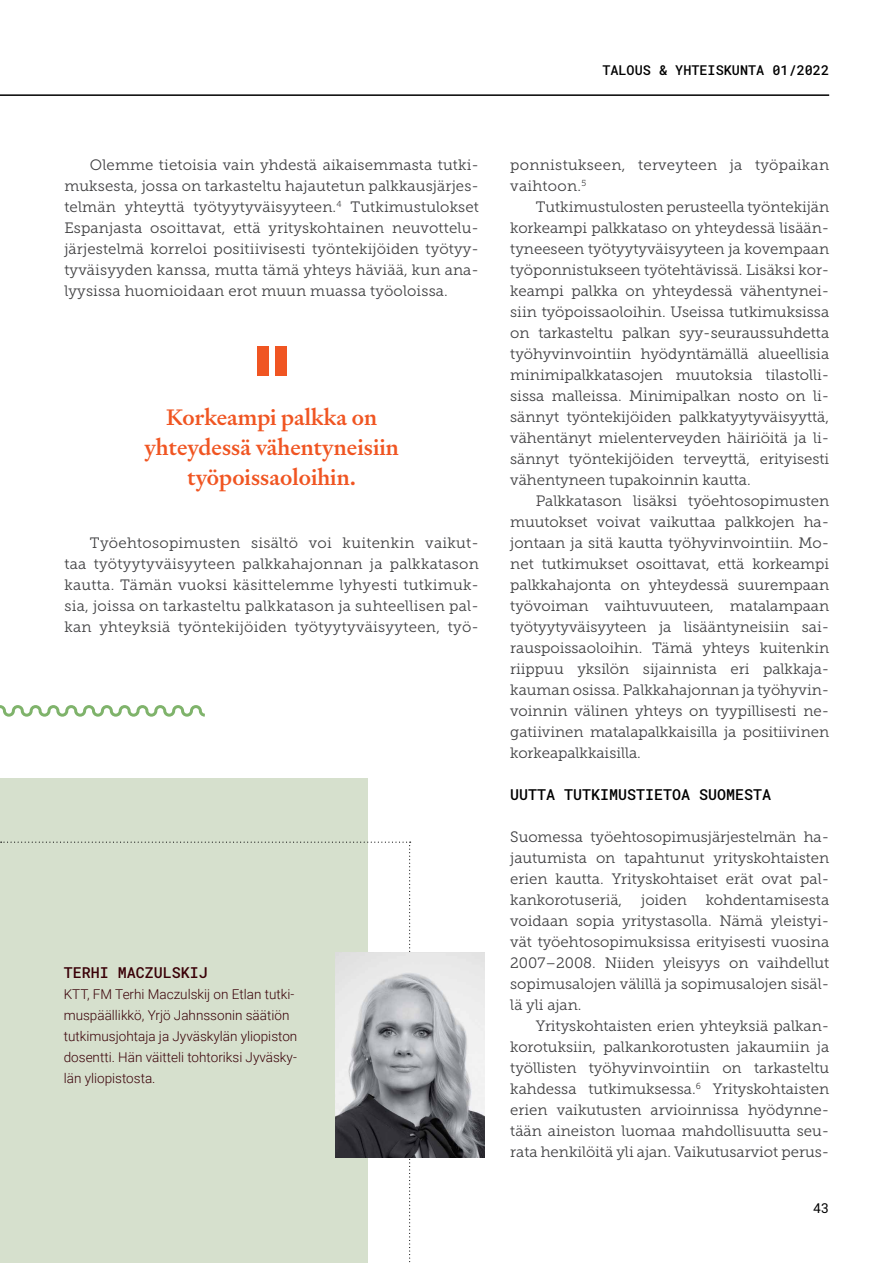
<style>
.page{position:relative;width:893px;height:1263px;background:#fff}
.page>*{position:absolute;margin:0;border:0;box-sizing:border-box;transform-origin:0 0}
.t1{font:500 22.5px/30px "Signifier";color:#f05522;text-align:center}
.t2{font:15px/21px "Museo Slab 300";color:#404042;text-align:justify}
.t3{font:15px/21px "Museo Slab 300";letter-spacing:.02em;color:#404042}
.t4{font:500 15px "Roboto Mono";color:#000}
.t5{font:500 15px "Roboto Mono";color:#390007}
.t6{font:300 13.5px/21px "Roboto";color:#390007}
.t7{font:500 13.5px "Roboto Mono";color:#000}
.t8{font:13.5px "Roboto Mono";color:#000}
</style>
<div class="page">
<hr style="left:0;top:94px;width:829px;height:2px;background:#000">
<div style="left:257px;top:346px;width:11px;height:29px;background:#f05522"></div>
<div style="left:275px;top:346px;width:11px;height:29px;background:#f05522"></div>
<div style="left:0;top:779px;width:367px;height:484px;background:#d6e0cd"></div>
<svg style="left:1px;top:842px;width:410px;height:421px"></svg>
<img style="left:335px;top:952px;width:149px;height:205px">
<svg style="left:0;top:705px;width:205px;height:12px"></svg>
<p class="t7" style="left:602px;top:61px;width:228px">TALOUS &amp; YHTEISKUNTA 01/2022</p>
<p class="t2" style="left:64px;top:154px;width:416px;text-indent:26px">Olemme tietoisia vain yhdestä aikaisemmasta tutki&shy;muksesta, jossa on tarkasteltu hajautetun palkkausjärjes&shy;telmän yhteyttä työtyytyväisyyteen.<sup>4</sup> Tutkimustulokset Espanjasta osoittavat, että yrityskohtainen neuvottelu&shy;järjestelmä korreloi positiivisesti työntekijöiden työtyy&shy;tyväisyyden kanssa, mutta tämä yhteys häviää, kun ana&shy;lyysissa huomioidaan erot muun muassa työoloissa.</p>
<h1 class="t1" style="left:144px;top:402px;width:256px">Korkeampi palkka on yhteydessä vähentyneisiin työpoissaoloihin.</h1>
<p class="t2" style="left:64px;top:532px;width:416px;text-indent:26px">Työehtosopimusten sisältö voi kuitenkin vaikut&shy;taa työtyytyväisyyteen palkkahajonnan ja palkkatason kautta. Tämän vuoksi käsittelemme lyhyesti tutkimuk&shy;sia, joissa on tarkasteltu palkkatason ja suhteellisen pal&shy;kan yhteyksiä työntekijöiden työtyytyväisyyteen, työ-</p>
<p class="t5" style="left:64px;top:962px;width:145px">TERHI MACZULSKIJ</p>
<p class="t6" style="left:64px;top:983px;width:235px">KTT, FM Terhi Maczulskij on Etlan tutki&shy;muspäällikkö, Yrjö Jahnssonin säätiön tutkimusjohtaja ja Jyväskylän yliopiston dosentti. Hän väitteli tohtoriksi Jyväsky&shy;län yliopistosta.</p>
<p class="t3" style="left:510px;top:154px;width:320px">ponnistukseen, terveyteen ja työpaikan vaihtoon.<sup>5</sup></p>
<p class="t2" style="left:510px;top:196px;width:320px;text-indent:26px">Tutkimustulosten perusteella työntekijän korkeampi palkkataso on yhteydessä lisään&shy;tyneeseen työtyytyväisyyteen ja kovempaan työponnistukseen työtehtävissä. Lisäksi kor&shy;keampi palkka on yhteydessä vähentynei&shy;siin työpoissaoloihin. Useissa tutkimuksissa on tarkasteltu palkan syy-seuraussuhdetta työhyvinvointiin hyödyntämällä alueellisia minimipalkkatasojen muutoksia tilastolli&shy;sissa malleissa. Minimipalkan nosto on li&shy;sännyt työntekijöiden palkkatyytyväisyyttä, vähentänyt mielenterveyden häiriöitä ja li&shy;sännyt työntekijöiden terveyttä, erityisesti vähentyneen tupakoinnin kautta.</p>
<p class="t2" style="left:510px;top:490px;width:320px;text-indent:26px">Palkkatason lisäksi työehtosopimusten muutokset voivat vaikuttaa palkkojen ha&shy;jontaan ja sitä kautta työhyvinvointiin. Mo&shy;net tutkimukset osoittavat, että korkeampi palkkahajonta on yhteydessä suurempaan työvoiman vaihtuvuuteen, matalampaan työtyytyväisyyteen ja lisääntyneisiin sai&shy;rauspoissaoloihin. Tämä yhteys kuitenkin riippuu yksilön sijainnista eri palkkaja&shy;kauman osissa. Palkkahajonnan ja työhyvin&shy;voinnin välinen yhteys on tyypillisesti ne&shy;gatiivinen matalapalkkaisilla ja positiivinen korkeapalkkaisilla.</p>
<p class="t4" style="left:510px;top:784px;width:263px">UUTTA TUTKIMUSTIETOA SUOMESTA</p>
<p class="t2" style="left:510px;top:826px;width:320px">Suomessa työehtosopimusjärjestelmän ha&shy;jautumista on tapahtunut yrityskohtaisten erien kautta. Yrityskohtaiset erät ovat pal&shy;kankorotuseriä,</p>
<p class="t2" style="left:510px;top:889px;width:320px;text-indent:196px">kohdentamisesta voidaan sopia yritystasolla. Nämä yleistyi&shy;vät työehtosopimuksissa erityisesti vuosina 2007–2008. Niiden yleisyys on vaihdellut sopimusalojen välillä ja sopimusalojen sisäl&shy;lä yli ajan.</p>
<p class="t2" style="left:510px;top:1015px;width:320px;text-indent:26px">Yrityskohtaisten erien yhteyksiä palkan&shy;korotuksiin, palkankorotusten jakaumiin ja työllisten työhyvinvointiin on tarkasteltu kahdessa tutkimuksessa.<sup>6</sup> Yrityskohtaisten erien vaikutusten arvioinnissa hyödynne&shy;tään aineiston luomaa mahdollisuutta seu&shy;rata henkilöitä yli ajan. Vaikutusarviot perus-</p>
<p class="t2" style="left:641px;top:889px;width:47px">joiden</p>
<p class="t8" style="left:813px;top:1199px;width:18px">43</p>
</div>
